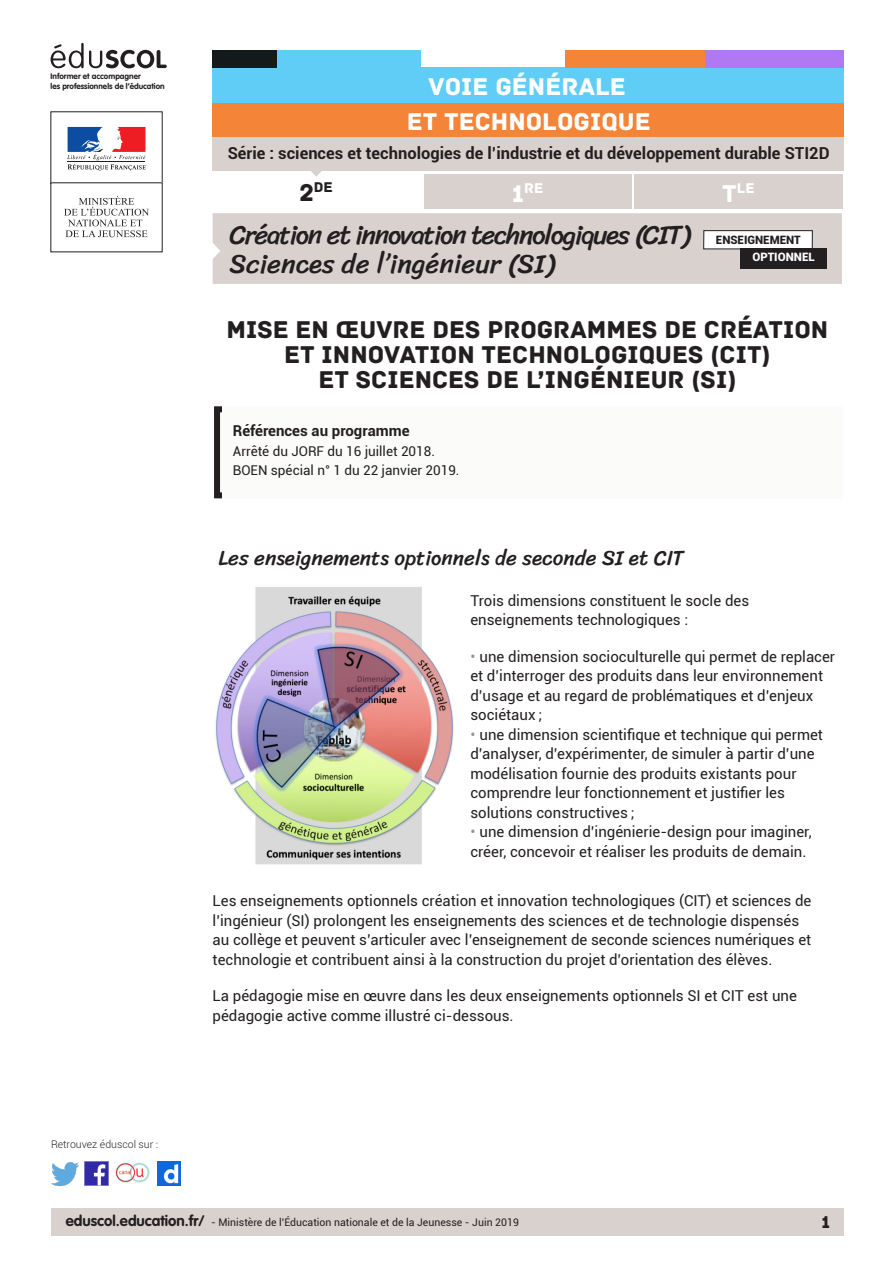
<style>
.page{position:relative;width:893px;height:1263px;background:#fff}
.page>*{position:absolute;margin:0;border:0;box-sizing:border-box;transform-origin:0 0}
.t1{font:27px/28.5px "Sriracha";letter-spacing:-.05em;color:#231f20}
._01_titre_doc{font:25.5px/25.2px "Archive";color:#231f20;text-align:center}
.t2{font:25.5px "Archive";color:#fff}
._02_titre_1{font:21px "Sriracha";color:#231f20}
.t3{font:18px "Archive";color:#231f20}
.t4{font:700 16.5px "Roboto";color:#231f20}
.Texte_courant{font:15px/19.5px "Roboto";color:#231f20}
._08_Titre_encadré{font:700 15px "Roboto";color:#231f20}
.t5{font:14.85px "Archive";color:#fff}
.t6{font:14.85px "Archive";color:#231f20}
._08_txt_encadré{font:13.5px "Roboto";color:#231f20}
.t7{font:900 11.55px "Roboto";color:#231f20}
.t8{font:900 11.55px "Roboto";color:#fff}
.t9{font:10.5px "Roboto";color:#231f20}
.t10{font:300 10.5px "Roboto";color:#231f20}
.t11{font:700 8.1px/9.8px "VAG Rounded Std";color:#231f20}
.s1{font-size:25.5px}
.s2{color:#939598}
.s3{font-family:"VAG Rounded Std";font-weight:700;font-size:15px}
</style>
<div class="page">
<div style="left:51px;top:1209px;width:792px;height:27px;background:#d8d1ce"></div>
<img style="left:85px;top:1162px;width:23px;height:23px">
<img style="left:51px;top:1163px;width:28px;height:22px">
<img style="left:158px;top:1162px;width:22px;height:23px">
<img style="left:115px;top:1162px;width:35px;height:21px">
<div style="left:424px;top:174px;width:207px;height:35px;background:#d8d1ce"></div>
<div style="left:634px;top:174px;width:209px;height:35px;background:#d8d1ce"></div>
<svg style="left:311px;top:171px;width:11px;height:5px"></svg>
<div style="left:213px;top:68px;width:630px;height:69px;background:#5fcdf5"></div>
<div style="left:277px;top:50px;width:143px;height:18px;background:#5fcdf5"></div>
<div style="left:213px;top:50px;width:64px;height:18px;background:#141a1c"></div>
<div style="left:704px;top:50px;width:139px;height:18px;background:#b078f2"></div>
<div style="left:565px;top:50px;width:140px;height:18px;background:#f48437"></div>
<svg style="left:212px;top:213px;width:630px;height:71px;background:#d8d1cf"></svg>
<div style="left:740px;top:249px;width:87px;height:20px;background:#231f20"></div>
<svg style="left:67px;top:127px;width:79px;height:44px"></svg>
<hr style="left:67px;top:161px;width:78px;height:1px;background:#231f20">
<svg style="left:64px;top:196px;width:85px;height:41px"></svg>
<svg style="left:51px;top:43px;width:116px;height:25px"></svg>
<div style="left:213px;top:103px;width:631px;height:34px;background:#f48437"></div>
<div style="left:213px;top:137px;width:631px;height:34px;background:#d8d1ce"></div>
<div style="left:214px;top:406px;width:628px;height:92px;background:#fbfbfa"></div>
<img style="left:215px;top:587px;width:239px;height:278px">
<p class="t11" style="left:51px;top:71px;width:116px">Informer et accompagner<br>les professionnels de l’éducation</p>
<p class="t10" style="left:51px;top:1137px;width:109px">Retrouvez éduscol sur :</p>
<h2 class="t2" style="left:429px;top:71px;width:199px">VOIE GÉNÉRALE</h2>
<h2 class="t2" style="left:407px;top:106px;width:245px">ET TECHNOLOGIQUE</h2>
<p class="t4" style="left:228px;top:142px;width:603px">Série : sciences et technologies de l’industrie et du développement durable STI2D</p>
<p class="t6" style="left:300px;top:178px;width:35px"><span class="s1">2</span>DE</p>
<p class="t5" style="left:512px;top:180px;width:33px"><span class="s1">1</span>RE</p>
<p class="t5" style="left:722px;top:180px;width:34px"><span class="s1">T</span>LE</p>
<h1 class="t1" style="left:229px;top:221px;width:462px">Création et innovation technologiques (CIT)<br>Sciences de l’ingénieur (SI)</h1>
<p class="t7" style="left:716px;top:231px;width:86px">ENSEIGNEMENT</p>
<p class="t8" style="left:752px;top:249px;width:64px">OPTIONNEL</p>
<p class="_01_titre_doc" style="left:226px;top:317px;width:603px">MISE EN ŒUVRE DES PROGRAMMES DE CRÉATION<br>ET INNOVATION TECHNOLOGIQUES (CIT)<br>ET SCIENCES DE L’INGÉNIEUR (SI)</p>
<p class="_08_Titre_encadré" style="left:233px;top:420px;width:178px">Références au programme</p>
<p class="_08_txt_encadré" style="left:233px;top:442px;width:204px">Arrêté du JORF du 16 juillet 2018.</p>
<p class="_08_txt_encadré" style="left:233px;top:461px;width:228px">BOEN spécial n° 1 du 22 janvier 2019.</p>
<p class="_02_titre_1" style="left:219px;top:545px;width:467px">Les enseignements optionnels de seconde SI et CIT</p>
<p class="Texte_courant" style="left:470px;top:590px;width:280px">Trois dimensions constituent le socle des enseignements technologiques :</p>
<p class="Texte_courant" style="left:470px;top:646px;width:366px"><span class="s2">•</span> une dimension socioculturelle qui permet de replacer et d’interroger des produits dans leur environnement d’usage et au regard de problématiques et d’enjeux sociétaux ;</p>
<p class="Texte_courant" style="left:470px;top:724px;width:354px"><span class="s2">•</span> une dimension scientifique et technique qui permet d’analyser, d’expérimenter, de simuler à partir d’une modélisation fournie des produits existants pour comprendre leur fonctionnement et justifier les solutions constructives ;</p>
<p class="Texte_courant" style="left:470px;top:822px;width:343px"><span class="s2">•</span> une dimension d’ingénierie-design pour imaginer, créer, concevoir et réaliser les produits de demain.</p>
<p class="Texte_courant" style="left:213px;top:890px;width:600px">Les enseignements optionnels création et innovation technologiques (CIT) et sciences de l’ingénieur (SI) prolongent les enseignements des sciences et de technologie dispensés au collège et peuvent s’articuler avec l’enseignement de seconde sciences numériques et technologie et contribuent ainsi à la construction du projet d’orientation des élèves.</p>
<p class="Texte_courant" style="left:213px;top:985px;width:586px">La pédagogie mise en œuvre dans les deux enseignements optionnels SI et CIT est une pédagogie active comme illustré ci-dessous.</p>
<p class="t9" style="left:66px;top:1215px;width:454px"><span class="s3">eduscol.education.fr/</span> - Ministère de l’Éducation nationale et de la Jeunesse - Juin 2019</p>
<p class="t3" style="left:821px;top:1211px;width:10px">1</p>
</div>
